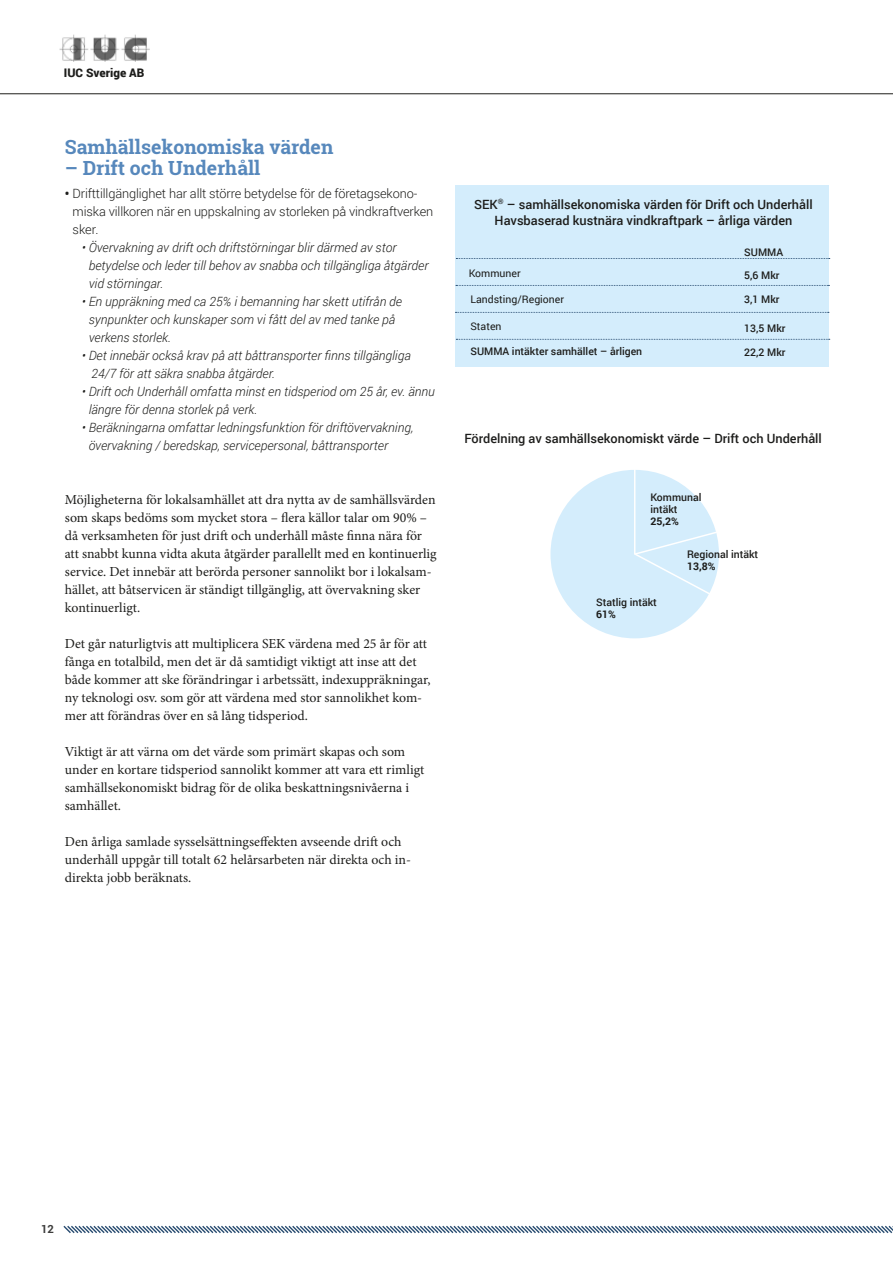
<style>
.page{position:relative;width:893px;height:1263px;background:#fff}
.page>*{position:absolute;margin:0;border:0;box-sizing:border-box;transform-origin:0 0}
.t1{font:700 19.5px "Roboto Slab";color:#5788bc}
.t2{font:13.8px/18px "Minion Pro";color:#1d1d1b}
.t3{font:italic 300 12.75px/18px "Roboto";color:#1d1d1b}
.t4{font:500 12.75px/16.5px "Roboto";color:#1d1d1b;text-align:center}
.t5{font:300 12.75px/18px "Roboto";letter-spacing:-.01em;color:#1d1d1b}
.t6{font:900 11.85px "Roboto";color:#1d1d1b}
.t7{font:700 11.25px "Roboto";color:#3d3d3c}
.t8{font:500 10.5px/12px "Roboto";color:#1d1d1b}
.t9{font:10.5px "Roboto";color:#1d1d1b}
.t10{font:700 10.5px "Roboto";color:#1d1d1b}
.s1{font-weight:700}
</style>
<div class="page">
<hr style="left:0;top:94px;width:893px;height:1px;background:#1d1d1b">
<svg style="left:63px;top:1225px;width:830px;height:9px"></svg>
<img style="left:60px;top:34px;width:90px;height:28px">
<div style="left:456px;top:185px;width:373px;height:181px;background:#d4edfc"></div>
<svg style="left:456px;top:285px;width:373px;height:1px"></svg>
<svg style="left:455px;top:312px;width:374px;height:1px"></svg>
<svg style="left:456px;top:339px;width:374px;height:1px"></svg>
<svg style="left:456px;top:258px;width:374px;height:1px"></svg>
<div style="left:550px;top:470px;width:169px;height:168px;background:#d4edfc;border-radius:50%"></div>
<svg style="left:634px;top:470px;width:85px;height:125px"></svg>
<p class="t6" style="left:64px;top:64px;width:82px">IUC Sverige AB</p>
<h1 class="t1" style="left:65px;top:134px;width:270px">Samhällsekonomiska värden</h1>
<h1 class="t1" style="left:65px;top:155px;width:197px">– Drift och Underhåll</h1>
<p class="t5" style="left:73px;top:184px;width:362px;text-indent:-8px"><span class="s1">•</span> Drifttillgänglighet har allt större betydelse för de företagsekono&shy;miska villkoren när en uppskalning av storleken på vindkraftverken sker.</p>
<p class="t3" style="left:89px;top:238px;width:341px;text-indent:-7px">• Övervakning av drift och driftstörningar blir därmed av stor betydelse och leder till behov av snabba och tillgängliga åtgärder vid störningar.</p>
<p class="t3" style="left:89px;top:292px;width:315px;text-indent:-7px">• En uppräkning med ca 25% i bemanning har skett utifrån de synpunkter och kunskaper som vi fått del av med tanke på verkens storlek.</p>
<p class="t3" style="left:92px;top:346px;width:321px;text-indent:-10px">• Det innebär också krav på att båttransporter finns tillgängliga<br>24/7 för att säkra snabba åtgärder.</p>
<p class="t3" style="left:89px;top:382px;width:348px;text-indent:-7px">• Drift och Underhåll omfatta minst en tidsperiod om 25 år, ev. ännu längre för denna storlek på verk.</p>
<p class="t3" style="left:89px;top:418px;width:326px;text-indent:-7px">• Beräkningarna omfattar ledningsfunktion för driftövervakning, övervakning / beredskap, servicepersonal, båttransporter</p>
<p class="t2" style="left:65px;top:491px;width:373px">Möjligheterna för lokalsamhället att dra nytta av de samhällsvärden som skaps bedöms som mycket stora – flera källor talar om 90% – då verksamheten för just drift och underhåll måste finna nära för att snabbt kunna vidta akuta åtgärder parallellt med en kontinuerlig service. Det innebär att berörda personer sannolikt bor i lokalsam&shy;hället, att båtservicen är ständigt tillgänglig, att övervakning sker kontinuerligt.</p>
<p class="t2" style="left:65px;top:635px;width:367px">Det går naturligtvis att multiplicera SEK värdena med 25 år för att fånga en totalbild, men det är då samtidigt viktigt att inse att det både kommer att ske förändringar i arbetssätt, indexuppräkningar, ny teknologi osv. som gör att värdena med stor sannolikhet kom&shy;mer att förändras över en så lång tidsperiod.</p>
<p class="t2" style="left:65px;top:743px;width:361px">Viktigt är att värna om det värde som primärt skapas och som under en kortare tidsperiod sannolikt kommer att vara ett rimligt samhällsekonomiskt bidrag för de olika beskattningsnivåerna i samhället.</p>
<p class="t2" style="left:65px;top:833px;width:346px">Den årliga samlade sysselsättningseffekten avseende drift och underhåll uppgår till totalt 62 helårsarbeten när direkta och in&shy;direkta jobb beräknats.</p>
<p class="t4" style="left:474px;top:195px;width:340px">SEK<sup>®</sup> – samhällsekonomiska värden för Drift och Underhåll<br>Havsbaserad kustnära vindkraftpark – årliga värden</p>
<p class="t9" style="left:469px;top:266px;width:54px">Kommuner</p>
<p class="t9" style="left:470px;top:292px;width:95px">Landsting/Regioner</p>
<p class="t9" style="left:470px;top:319px;width:33px">Staten</p>
<p class="t8" style="left:470px;top:345px;width:173px">SUMMA intäkter samhället – årligen</p>
<p class="t8" style="left:744px;top:245px;width:40px">SUMMA</p>
<p class="t8" style="left:744px;top:269px;width:37px">5,6 Mkr</p>
<p class="t8" style="left:744px;top:293px;width:37px">3,1 Mkr</p>
<p class="t8" style="left:744px;top:322px;width:43px">13,5 Mkr</p>
<p class="t8" style="left:744px;top:346px;width:43px">22,2 Mkr</p>
<p class="t4" style="left:464px;top:430px;width:359px">Fördelning av samhällsekonomiskt värde – Drift och Underhåll</p>
<p class="t8" style="left:650px;top:491px;width:53px">Kommunal intäkt</p>
<p class="t10" style="left:650px;top:514px;width:30px">25,2%</p>
<p class="t8" style="left:687px;top:548px;width:73px">Regional intäkt</p>
<p class="t10" style="left:687px;top:559px;width:30px">13,8%</p>
<p class="t8" style="left:596px;top:595px;width:62px">Statlig intäkt</p>
<p class="t10" style="left:596px;top:606px;width:21px">61%</p>
<p class="t7" style="left:41px;top:1221px;width:14px">12</p>
</div>
